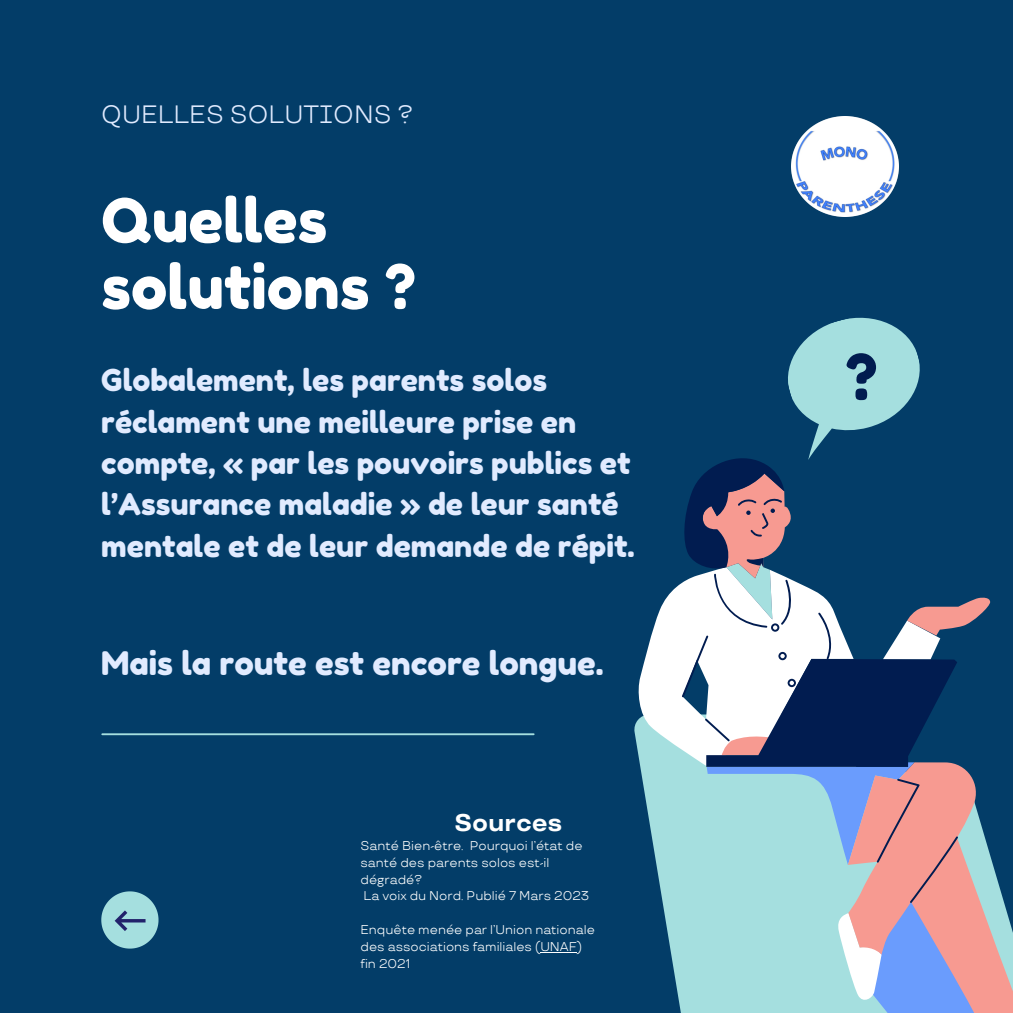
<style>
.page{position:relative;width:1013px;height:1013px;background:#fff}
.page>*{position:absolute;margin:0;border:0;box-sizing:border-box;transform-origin:0 0}
.t1{font:62.38px "Fredoka One";color:#011c50}
.t2{font:60.62px/66.5px "Fredoka One";color:#fff}
.t3{font:32.5px "Fredoka One";color:#e1ebff}
.t4{font:30px/41.2px "Fredoka One";color:#e1ebff}
.t5{font:25px "TT Travels";color:#e1ebff}
.t6{font:700 24px "TT Travels";color:#fff}
.t7{font:12.62px/16.9px "TT Travels";color:#fff}
</style>
<div class="page">
<div style="left:0;top:0;width:1012px;height:1012px;background:#033d68"></div>
<svg style="left:636px;top:583px;width:45px;height:429px"></svg>
<svg style="left:681px;top:458px;width:331px;height:554px"></svg>
<svg style="left:775px;top:317px;width:161px;height:143px"></svg>
<hr style="left:102px;top:733px;width:431px;height:2px;background:#a5dfdf">
<img style="left:791px;top:116px;width:107px;height:100px">
<svg style="left:101px;top:891px;width:57px;height:57px"></svg>
<hr style="left:540px;top:952px;width:37px;height:1px;background:#fff">
<p class="t5" style="left:101px;top:101px;width:313px">QUELLES SOLUTIONS ?</p>
<p class="t2" style="left:101px;top:187px;width:316px">Quelles solutions ?</p>
<p class="t4" style="left:101px;top:360px;width:535px">Globalement, les parents solos réclament une meilleure prise en compte, « par les pouvoirs publics et l’Assurance maladie » de leur santé mentale et de leur demande de répit.</p>
<p class="t3" style="left:101px;top:643px;width:504px">Mais la route est encore longue.</p>
<p class="t6" style="left:454px;top:809px;width:109px">Sources</p>
<p class="t7" style="left:360px;top:837px;width:223px">Santé Bien-être. Pourquoi l’état de santé des parents solos est-il dégradé?</p>
<p class="t7" style="left:363px;top:888px;width:227px">La voix du Nord. Publié 7 Mars 2023</p>
<p class="t7" style="left:360px;top:922px;width:236px">Enquête menée par l’Union nationale des associations familiales (UNAF) fin 2021</p>
<p class="t1" style="left:845px;top:339px;width:33px">?</p>
</div>
